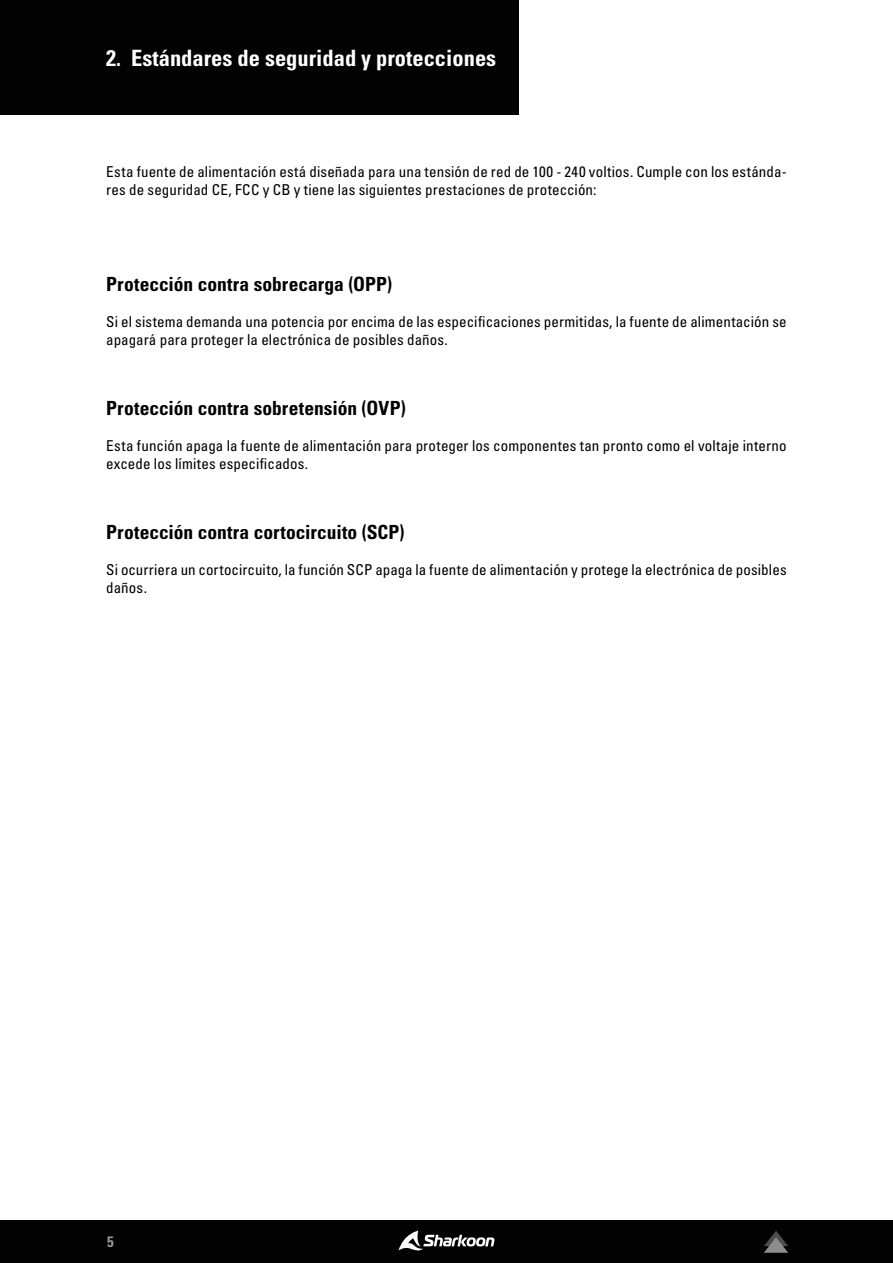
<style>
.page{position:relative;width:893px;height:1263px;background:#fff}
.page>*{position:absolute;margin:0;border:0;box-sizing:border-box;transform-origin:0 0}
.t1{font:22.5px "Univers LTCYR 67 Bold Cond";color:#fff}
.t2{font:19.5px "Univers LTCYR 67 Bold Cond";color:#000}
.t3{font:condensed 15px/18px "Univers LTCYR 57";letter-spacing:.01em;color:#000}
.t4{font:15px "Univers LTCYR 67 Bold Cond";color:#d9d9d9}
</style>
<div class="page">
<div style="left:0;top:1220px;width:893px;height:43px;background:#020203"></div>
<svg style="left:764px;top:1231px;width:24px;height:22px"></svg>
<svg style="left:398px;top:1231px;width:96px;height:20px"></svg>
<div style="left:0;top:0;width:518px;height:115px;background:#020203"></div>
<h1 class="t1" style="left:106px;top:44px;width:391px">2. Estándares de seguridad y protecciones</h1>
<p class="t3" style="left:106px;top:163px;width:682px">Esta fuente de alimentación está diseñada para una tensión de red de 100 - 240 voltios. Cumple con los estánda&shy;res de seguridad CE, FCC y CB y tiene las siguientes prestaciones de protección:</p>
<h2 class="t2" style="left:106px;top:272px;width:287px">Protección contra sobrecarga (OPP)</h2>
<p class="t3" style="left:106px;top:312px;width:682px">Si el sistema demanda una potencia por encima de las especificaciones permitidas, la fuente de alimentación se apagará para proteger la electrónica de posibles daños.</p>
<h2 class="t2" style="left:106px;top:396px;width:301px">Protección contra sobretensión (OVP)</h2>
<p class="t3" style="left:106px;top:436px;width:682px">Esta función apaga la fuente de alimentación para proteger los componentes tan pronto como el voltaje interno excede los límites especificados.</p>
<h2 class="t2" style="left:106px;top:520px;width:300px">Protección contra cortocircuito (SCP)</h2>
<p class="t3" style="left:106px;top:560px;width:682px">Si ocurriera un cortocircuito, la función SCP apaga la fuente de alimentación y protege la electrónica de posibles daños.</p>
<p class="t4" style="left:107px;top:1232px;width:8px">5</p>
</div>
